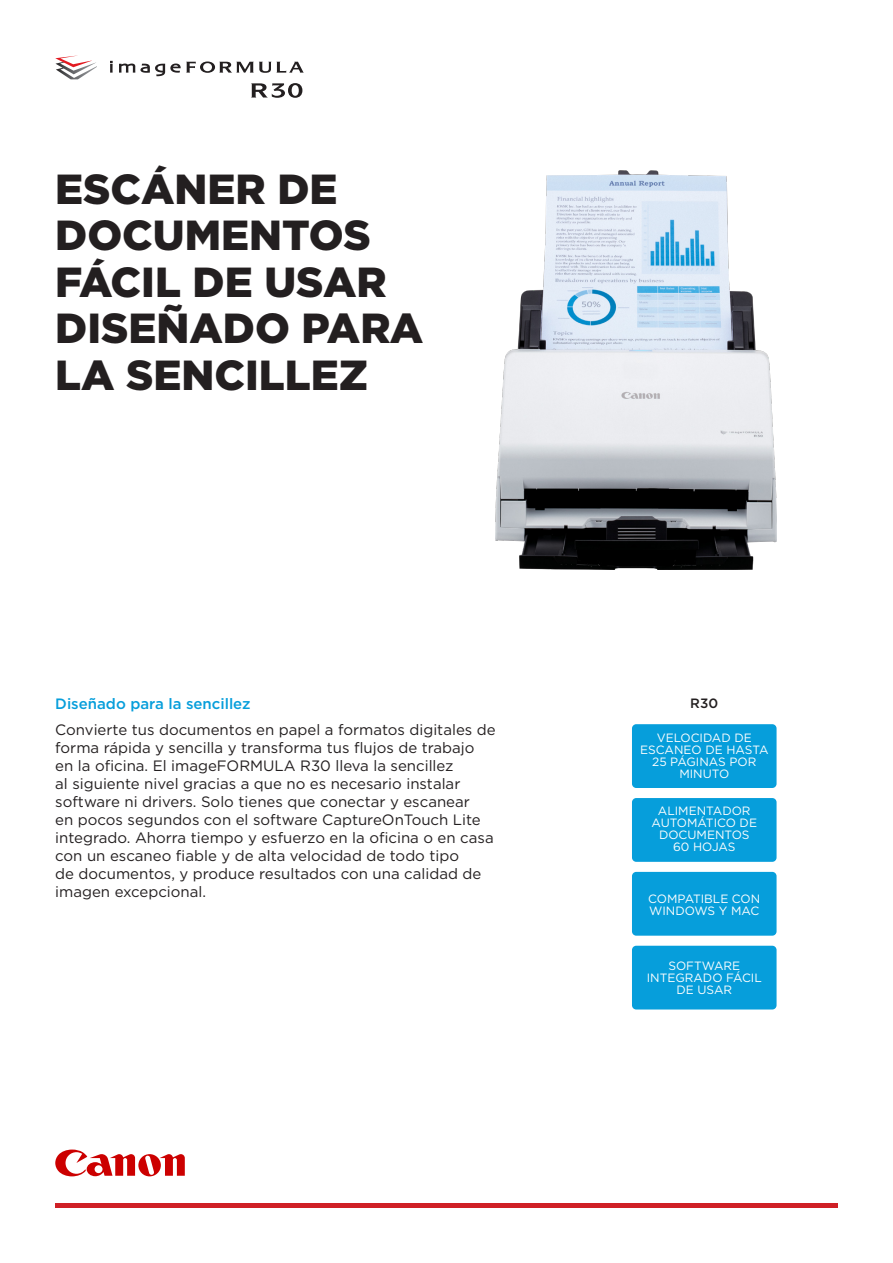
<style>
.page{position:relative;width:893px;height:1263px;background:#fff}
.page>*{position:absolute;margin:0;border:0;box-sizing:border-box;transform-origin:0 0}
.COVER_HEADER_MEDIUM{font:900 42px/46.5px "Gotham";color:#231f20}
.BODY_BULLETS{font:15px/18px "Gotham";color:#231f20}
.SUBHEAD{font:500 15px "Gotham";color:#069edb}
.SUBHEAD-2{font:500 13.5px "Gotham";color:#231f20}
.COVER_HEADER_SMALL{font:12px/12px "Gotham";color:#fff;text-align:center}
</style>
<div class="page">
<div style="left:55px;top:1203px;width:783px;height:5px;background:#cf2026"></div>
<svg style="left:55px;top:1149px;width:130px;height:27px"></svg>
<img style="left:496px;top:170px;width:280px;height:400px">
<div style="left:632px;top:724px;width:144px;height:64px;background:#069edb;border-radius:4px"></div>
<div style="left:632px;top:798px;width:144px;height:64px;background:#069edb;border-radius:4px"></div>
<div style="left:632px;top:872px;width:144px;height:64px;background:#069edb;border-radius:4px"></div>
<div style="left:632px;top:946px;width:144px;height:63px;background:#069edb;border-radius:4px"></div>
<svg style="left:55px;top:62px;width:42px;height:17px"></svg>
<svg style="left:110px;top:61px;width:3px;height:12px"></svg>
<svg style="left:119px;top:62px;width:185px;height:14px"></svg>
<svg style="left:251px;top:83px;width:51px;height:15px"></svg>
<p class="COVER_HEADER_MEDIUM" style="left:55px;top:165px;width:370px">ESCÁNER DE<br>DOCUMENTOS<br>FÁCIL DE USAR<br>DISEÑADO PARA<br>LA SENCILLEZ</p>
<p class="SUBHEAD" style="left:55px;top:694px;width:197px">Diseñado para la sencillez</p>
<p class="BODY_BULLETS" style="left:55px;top:721px;width:442px">Convierte tus documentos en papel a formatos digitales de forma rápida y sencilla y transforma tus flujos de trabajo en la oficina. El imageFORMULA R30 lleva la sencillez<br>al siguiente nivel gracias a que no es necesario instalar software ni drivers. Solo tienes que conectar y escanear<br>en pocos segundos con el software CaptureOnTouch Lite integrado. Ahorra tiempo y esfuerzo en la oficina o en casa con un escaneo fiable y de alta velocidad de todo tipo<br>de documentos, y produce resultados con una calidad de imagen excepcional.</p>
<p class="SUBHEAD-2" style="left:690px;top:694px;width:29px">R30</p>
<p class="COVER_HEADER_SMALL" style="left:640px;top:732px;width:130px">VELOCIDAD DE<br>ESCANEO DE HASTA<br>25 PÁGINAS POR<br>MINUTO</p>
<p class="COVER_HEADER_SMALL" style="left:651px;top:805px;width:107px">ALIMENTADOR<br>AUTOMÁTICO DE<br>DOCUMENTOS<br>60 HOJAS</p>
<p class="COVER_HEADER_SMALL" style="left:648px;top:892px;width:114px;text-align:left">COMPATIBLE CON<br>WINDOWS Y MAC</p>
<p class="COVER_HEADER_SMALL" style="left:647px;top:960px;width:117px">SOFTWARE<br>INTEGRADO FÁCIL<br>DE USAR</p>
</div>
